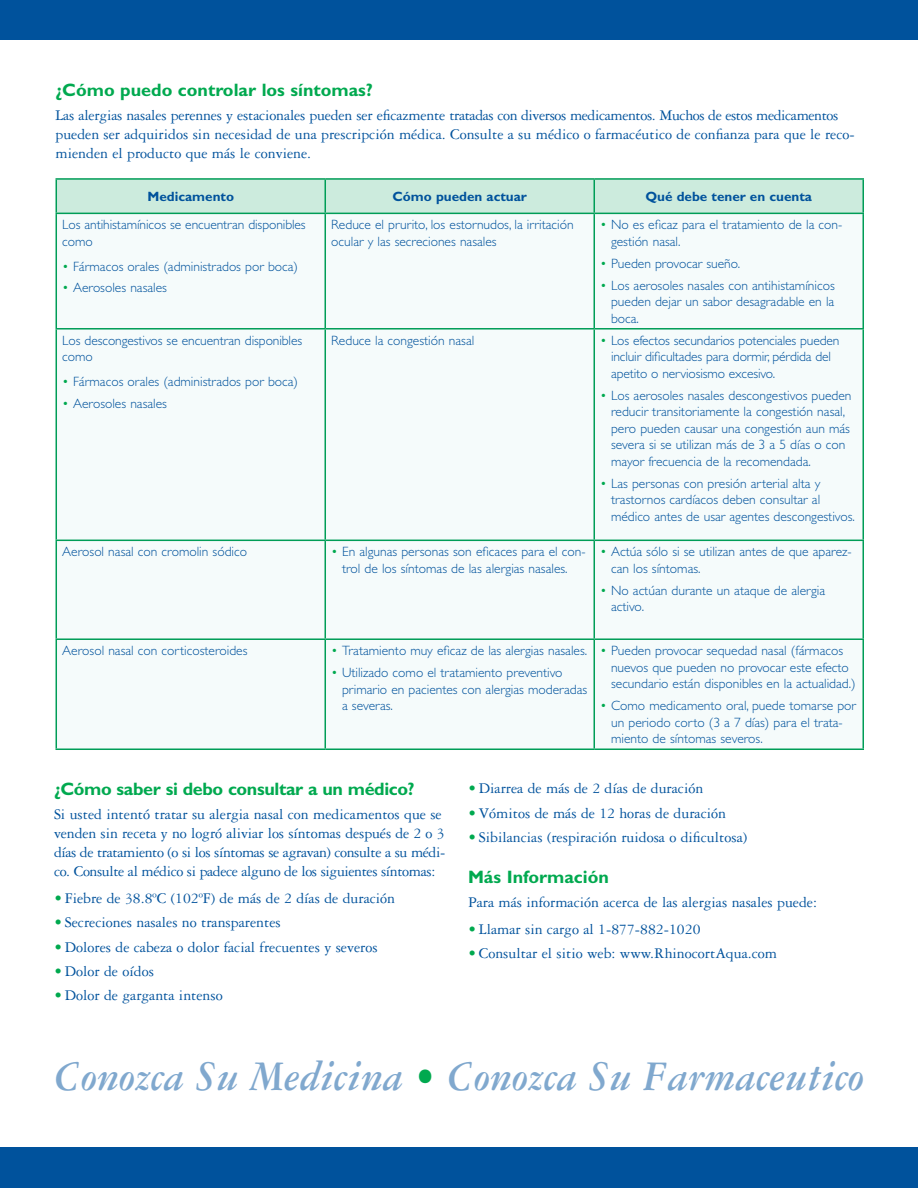
<style>
.page{position:relative;width:918px;height:1188px;background:#fff}
.page>*{position:absolute;margin:0;border:0;box-sizing:border-box;transform-origin:0 0}
.t1{font:italic 700 45px "Garamond Three";color:#80a8ce;scale:.9 1}
.t2{font:700 18px "Gill Sans";color:#00a94f}
.t3{font:700 18px "Gill Sans";letter-spacing:-.02em;color:#00a94f}
.t4{font:15.75px/18.9px "Garamond Three";color:#00529c}
.t5{font:15.75px/18.9px "Garamond Three";letter-spacing:-.025em;color:#00529c}
.t6{font:300 13.5px/16.5px "Gill Sans";color:#00529c}
.t7{font:700 13.5px "Gill Sans";color:#00529c}
.s1{color:#00a94f}
.s2{font-size:16.5px;color:#00a94f}
</style>
<div class="page">
<div style="left:0;top:1147px;width:918px;height:41px;background:#00529c"></div>
<div style="left:0;top:0;width:918px;height:39px;background:#00529c"></div>
<div style="left:57px;top:180px;width:805px;height:33px;background:#ccebdd"></div>
<div style="left:57px;top:214px;width:805px;height:535px;background:#f5fbfb"></div>
<hr style="left:56px;top:178px;width:269px;height:2px;background:#009d57">
<hr style="left:56px;top:180px;width:1px;height:33px;background:#009d57">
<hr style="left:325px;top:178px;width:269px;height:2px;background:#009d57">
<hr style="left:325px;top:180px;width:1px;height:33px;background:#009d57">
<hr style="left:594px;top:178px;width:270px;height:2px;background:#009d57">
<hr style="left:594px;top:180px;width:1px;height:33px;background:#009d57">
<hr style="left:862px;top:180px;width:2px;height:33px;background:#009d57">
<hr style="left:56px;top:213px;width:269px;height:1px;background:#009d57">
<hr style="left:325px;top:213px;width:269px;height:1px;background:#009d57">
<hr style="left:594px;top:213px;width:270px;height:1px;background:#009d57">
<hr style="left:56px;top:214px;width:1px;height:114px;background:#009d57">
<hr style="left:325px;top:214px;width:1px;height:114px;background:#009d57">
<hr style="left:594px;top:214px;width:1px;height:114px;background:#009d57">
<hr style="left:862px;top:214px;width:2px;height:114px;background:#009d57">
<hr style="left:56px;top:328px;width:269px;height:2px;background:#009d57">
<hr style="left:56px;top:330px;width:1px;height:210px;background:#009d57">
<hr style="left:325px;top:328px;width:269px;height:2px;background:#009d57">
<hr style="left:325px;top:330px;width:1px;height:210px;background:#009d57">
<hr style="left:594px;top:328px;width:270px;height:2px;background:#009d57">
<hr style="left:594px;top:330px;width:1px;height:210px;background:#009d57">
<hr style="left:862px;top:330px;width:2px;height:210px;background:#009d57">
<hr style="left:56px;top:540px;width:269px;height:1px;background:#009d57">
<hr style="left:56px;top:541px;width:1px;height:97px;background:#009d57">
<hr style="left:325px;top:540px;width:269px;height:1px;background:#009d57">
<hr style="left:325px;top:541px;width:1px;height:97px;background:#009d57">
<hr style="left:594px;top:540px;width:270px;height:1px;background:#009d57">
<hr style="left:594px;top:541px;width:1px;height:97px;background:#009d57">
<hr style="left:862px;top:541px;width:2px;height:97px;background:#009d57">
<hr style="left:56px;top:638px;width:269px;height:2px;background:#009d57">
<hr style="left:56px;top:640px;width:1px;height:109px;background:#009d57">
<hr style="left:325px;top:638px;width:269px;height:2px;background:#009d57">
<hr style="left:325px;top:640px;width:1px;height:109px;background:#009d57">
<hr style="left:594px;top:638px;width:270px;height:2px;background:#009d57">
<hr style="left:594px;top:640px;width:1px;height:109px;background:#009d57">
<hr style="left:862px;top:640px;width:2px;height:109px;background:#009d57">
<hr style="left:56px;top:749px;width:269px;height:1px;background:#009d57">
<hr style="left:325px;top:749px;width:269px;height:1px;background:#009d57">
<hr style="left:594px;top:749px;width:270px;height:1px;background:#009d57">
<h2 class="t2" style="left:56px;top:79px;width:319px">¿Cómo puedo controlar los síntomas?</h2>
<p class="t4" style="left:56px;top:106px;width:801px">Las alergias nasales perennes y estacionales pueden ser eficazmente tratadas con diversos medicamentos. Muchos de estos medicamentos pueden ser adquiridos sin necesidad de una prescripción médica. Consulte a su médico o farmacéutico de confianza para que le reco&shy;mienden el producto que más le conviene.</p>
<p class="t7" style="left:147px;top:189px;width:88px">Medicamento</p>
<p class="t7" style="left:392px;top:189px;width:136px">Cómo pueden actuar</p>
<p class="t7" style="left:645px;top:189px;width:168px">Qué debe tener en cuenta</p>
<p class="t6" style="left:62px;top:217px;width:245px">Los antihistamínicos se encuentran disponibles como</p>
<p class="t6" style="left:62px;top:258px;width:237px"><span class="s1">•</span> Fármacos orales (administrados por boca)</p>
<p class="t6" style="left:62px;top:280px;width:106px"><span class="s1">•</span> Aerosoles nasales</p>
<p class="t6" style="left:331px;top:217px;width:244px">Reduce el prurito, los estornudos, la irritación ocular y las secreciones nasales</p>
<p class="t6" style="left:611px;top:217px;width:233px;text-indent:-11px"><span class="s1">•</span> No es eficaz para el tratamiento de la con&shy;gestión nasal.</p>
<p class="t6" style="left:600px;top:255px;width:142px"><span class="s1">•</span> Pueden provocar sueño.</p>
<p class="t6" style="left:611px;top:277px;width:225px;text-align:justify;text-indent:-11px"><span class="s1">•</span> Los aerosoles nasales con antihistamínicos pueden dejar un sabor desagradable en la boca.</p>
<p class="t6" style="left:62px;top:332px;width:241px">Los descongestivos se encuentran disponibles como</p>
<p class="t6" style="left:62px;top:373px;width:237px"><span class="s1">•</span> Fármacos orales (administrados por boca)</p>
<p class="t6" style="left:62px;top:395px;width:106px"><span class="s1">•</span> Aerosoles nasales</p>
<p class="t6" style="left:331px;top:332px;width:145px">Reduce la congestión nasal</p>
<p class="t6" style="left:611px;top:332px;width:230px;text-indent:-11px"><span class="s1">•</span> Los efectos secundarios potenciales pueden incluir dificultades para dormir, pérdida del apetito o nerviosismo excesivo.</p>
<p class="t6" style="left:611px;top:387px;width:242px;text-indent:-11px"><span class="s1">•</span> Los aerosoles nasales descongestivos pueden reducir transitoriamente la congestión nasal, pero pueden causar una congestión aun más severa si se utilizan más de 3 a 5 días o con mayor frecuencia de la recomendada.</p>
<p class="t6" style="left:611px;top:475px;width:245px;text-indent:-11px"><span class="s1">•</span> Las personas con presión arterial alta y trastornos cardíacos deben consultar al médico antes de usar agentes descongestivos.</p>
<p class="t6" style="left:62px;top:544px;width:186px">Aerosol nasal con cromolin sódico</p>
<p class="t6" style="left:331px;top:544px;width:256px;text-align:center"><span class="s1">•</span> En algunas personas son eficaces para el con&shy;trol de los síntomas de las alergias nasales.</p>
<p class="t6" style="left:611px;top:544px;width:242px;text-indent:-11px"><span class="s1">•</span> Actúa sólo si se utilizan antes de que aparez&shy;can los síntomas.</p>
<p class="t6" style="left:611px;top:582px;width:216px;text-indent:-11px"><span class="s1">•</span> No actúan durante un ataque de alergia activo.</p>
<p class="t6" style="left:62px;top:643px;width:187px">Aerosol nasal con corticosteroides</p>
<p class="t6" style="left:331px;top:643px;width:257px"><span class="s1">•</span> Tratamiento muy eficaz de las alergias nasales.</p>
<p class="t6" style="left:342px;top:665px;width:247px;text-indent:-11px"><span class="s1">•</span> Utilizado como el tratamiento preventivo primario en pacientes con alergias moderadas a severas.</p>
<p class="t6" style="left:611px;top:643px;width:246px;text-indent:-11px"><span class="s1">•</span> Pueden provocar sequedad nasal (fármacos nuevos que pueden no provocar este efecto secundario están disponibles en la actualidad.)</p>
<p class="t6" style="left:611px;top:698px;width:247px;text-indent:-11px"><span class="s1">•</span> Como medicamento oral, puede tomarse por un periodo corto (3 a 7 días) para el trata&shy;miento de síntomas severos.</p>
<h2 class="t3" style="left:54px;top:778px;width:362px">¿Cómo saber si debo consultar a un médico?</h2>
<p class="t5" style="left:54px;top:805px;width:393px">Si usted intentó tratar su alergia nasal con medicamentos que se venden sin receta y no logró aliviar los síntomas después de 2 o 3 días de tratamiento (o si los síntomas se agravan) consulte a su médi&shy;co. Consulte al médico si padece alguno de los siguientes síntomas:</p>
<p class="t4" style="left:54px;top:889px;width:343px"><span class="s2">•</span> Fiebre de 38.8ºC (102ºF) de más de 2 días de duración</p>
<p class="t4" style="left:54px;top:913px;width:228px"><span class="s2">•</span> Secreciones nasales no transparentes</p>
<p class="t4" style="left:54px;top:938px;width:325px"><span class="s2">•</span> Dolores de cabeza o dolor facial frecuentes y severos</p>
<p class="t4" style="left:54px;top:962px;width:101px"><span class="s2">•</span> Dolor de oídos</p>
<p class="t4" style="left:54px;top:986px;width:170px"><span class="s2">•</span> Dolor de garganta intenso</p>
<p class="t4" style="left:468px;top:779px;width:237px"><span class="s2">•</span> Diarrea de más de 2 días de duración</p>
<p class="t4" style="left:468px;top:804px;width:260px"><span class="s2">•</span> Vómitos de más de 12 horas de duración</p>
<p class="t4" style="left:468px;top:828px;width:281px"><span class="s2">•</span> Sibilancias (respiración ruidosa o dificultosa)</p>
<h2 class="t2" style="left:468px;top:866px;width:143px">Más Información</h2>
<p class="t4" style="left:468px;top:893px;width:350px">Para más información acerca de las alergias nasales puede:</p>
<p class="t4" style="left:468px;top:920px;width:234px"><span class="s2">•</span> Llamar sin cargo al 1-877-882-1020</p>
<p class="t4" style="left:468px;top:944px;width:311px"><span class="s2">•</span> Consultar el sitio web: www.RhinocortAqua.com</p>
<h1 class="t1" style="left:54px;top:1052px;width:902px">Conozca Su Medicina <span class="s1">•</span> Conozca Su Farmaceutico</h1>
</div>
